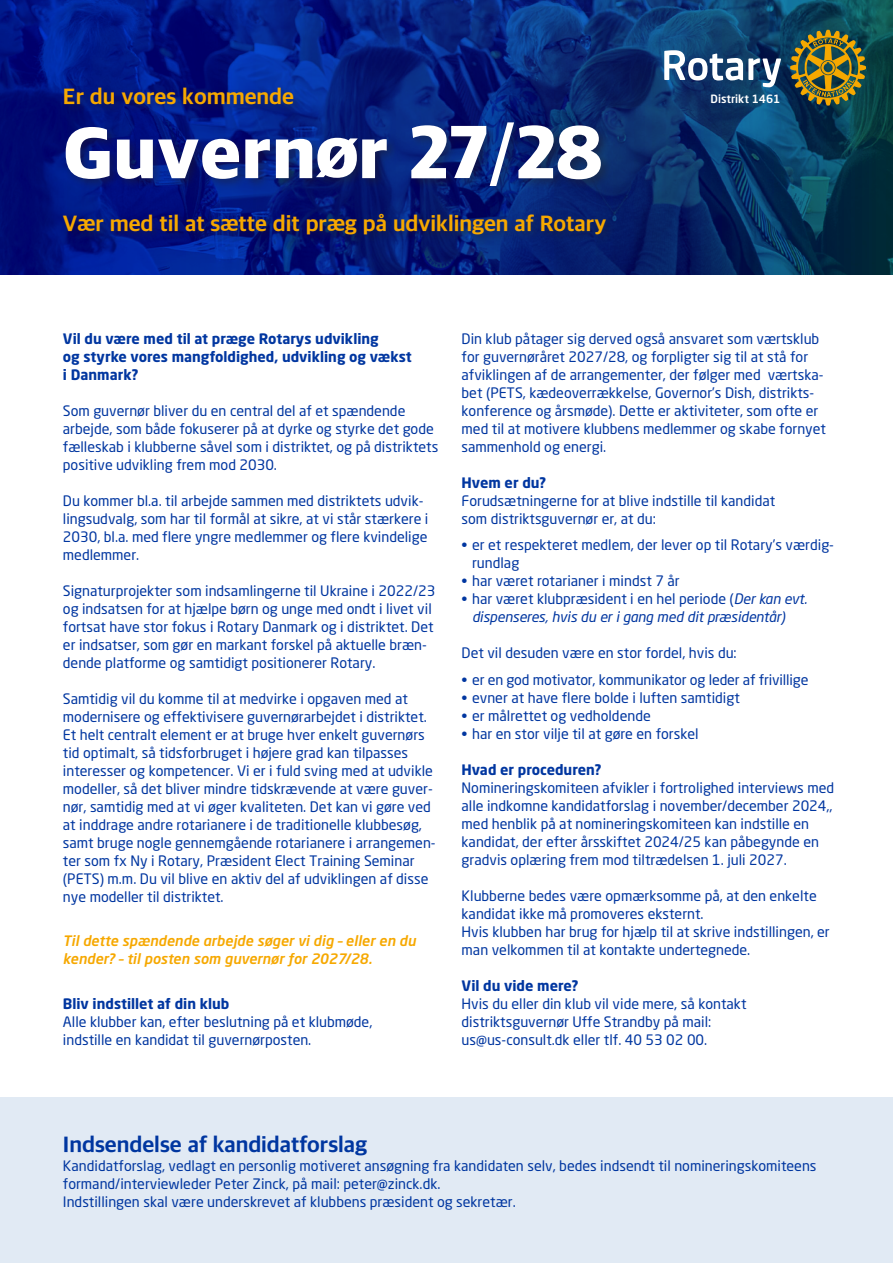
<style>
.page{position:relative;width:893px;height:1263px;background:#fff}
.page>*{position:absolute;margin:0;border:0;box-sizing:border-box;transform-origin:0 0}
.t1{font:800 75px "Apple SD Gothic Neo";color:#fff}
.t2{font:800 22.5px "Apple SD Gothic Neo";color:#f6a800}
.t3{font:800 22.5px "Apple SD Gothic Neo";color:#0036a0}
.t4{font:14.25px/18px "Neo Sans Std";color:#0036a0}
.t5{font:700 14.25px/18px "Neo Sans Std";color:#0036a0}
.t6{font:italic 14.25px/18px "Neo Sans Std";letter-spacing:-.01em;color:#0036a0}
.t7{font:italic 500 14.25px/18px "Neo Sans Std";color:#f6a800}
.t8{font:500 11.25px "Neo Sans Std";color:#fff}
.s1{font-weight:600}
.s2{font-style:normal}
.s3{font-weight:700}
</style>
<div class="page">
<div style="left:0;top:1097px;width:893px;height:166px;background:#e1eaf4"></div>
<img style="left:0;top:0;width:893px;height:274px">
<svg style="left:664px;top:50px;width:117px;height:37px"></svg>
<svg style="left:790px;top:30px;width:76px;height:76px;background:#666833"></svg>
<div style="left:60px;top:84px;width:557px;height:162px;background:#231f20;opacity:.4"></div>
<p class="t2" style="left:63px;top:84px;width:233px">Er du vores kommende</p>
<p class="t8" style="left:710px;top:92px;width:71px">Distrikt 1461</p>
<p class="t1" style="left:63px;top:114px;width:541px">Guvernør 27<span class="s1">/</span>28</p>
<p class="t2" style="left:63px;top:211px;width:545px">Vær med til at sætte dit præg på udviklingen af Rotary</p>
<p class="t5" style="left:63px;top:329px;width:350px">Vil du være med til at præge Rotarys udvikling<br>og styrke vores mangfoldighed, udvikling og vækst i Danmark?</p>
<p class="t4" style="left:63px;top:401px;width:377px">Som guvernør bliver du en central del af et spændende arbejde, som både fokuserer på at dyrke og styrke det gode fælleskab i klubberne såvel som i distriktet, og på distriktets positive udvikling frem mod 2030.</p>
<p class="t4" style="left:63px;top:491px;width:367px">Du kommer bl.a. til arbejde sammen med distriktets udvik&shy;lingsudvalg, som har til formål at sikre, at vi står stærkere i 2030, bl.a. med flere yngre medlemmer og flere kvindelige medlemmer.</p>
<p class="t4" style="left:63px;top:581px;width:374px">Signaturprojekter som indsamlingerne til Ukraine i 2022/23 og indsatsen for at hjælpe børn og unge med ondt i livet vil fortsat have stor fokus i Rotary Danmark og i distriktet. Det er indsatser, som gør en markant forskel på aktuelle bræn&shy;dende platforme og samtidigt positionerer Rotary.</p>
<p class="t4" style="left:63px;top:689px;width:374px">Samtidig vil du komme til at medvirke i opgaven med at modernisere og effektivisere guvernørarbejdet i distriktet.<br>Et helt centralt element er at bruge hver enkelt guvernørs tid optimalt, så tidsforbruget i højere grad kan tilpasses interesser og kompetencer. Vi er i fuld sving med at udvikle modeller, så det bliver mindre tidskrævende at være guver&shy;nør, samtidig med at vi øger kvaliteten. Det kan vi gøre ved at inddrage andre rotarianere i de traditionelle klubbesøg, samt bruge nogle gennemgående rotarianere i arrangemen&shy;ter som fx Ny i Rotary, Præsident Elect Training Seminar (PETS) m.m. Du vil blive en aktiv del af udviklingen af disse nye modeller til distriktet.</p>
<p class="t7" style="left:63px;top:932px;width:355px">Til dette spændende arbejde søger vi dig – eller en du kender? – til posten som guvernør for 2027/28.</p>
<p class="t5" style="left:63px;top:994px;width:168px">Bliv indstillet af din klub</p>
<p class="t4" style="left:63px;top:1012px;width:311px">Alle klubber kan, efter beslutning på et klubmøde, indstille en kandidat til guvernørposten.</p>
<p class="t4" style="left:462px;top:329px;width:366px">Din klub påtager sig derved også ansvaret som værtsklub for guvernøråret 2027/28, og forpligter sig til at stå for afviklingen af de arrangementer, der følger med værtska&shy;bet (PETS, kædeoverrækkelse, Governor’s Dish, distrikts&shy;konference og årsmøde). Dette er aktiviteter, som ofte er med til at motivere klubbens medlemmer og skabe fornyet sammenhold og energi.</p>
<p class="t5" style="left:462px;top:473px;width:86px">Hvem er du?</p>
<p class="t4" style="left:462px;top:491px;width:315px">Forudsætningerne for at blive indstille til kandidat</p>
<p class="t4" style="left:462px;top:509px;width:196px">som distriktsguvernør er, at du:</p>
<p class="t4" style="left:472px;top:536px;width:363px;text-indent:-10px">• er et respekteret medlem, der lever op til Rotary’s værdig&shy;rundlag</p>
<p class="t4" style="left:462px;top:572px;width:220px">• har været rotarianer i mindst 7 år</p>
<p class="t6" style="left:472px;top:590px;width:337px;text-indent:-10px"><span class="s2">• har været klubpræsident i en hel periode (</span>Der kan evt. dispenseres, hvis du er i gang med dit præsidentår)</p>
<p class="t4" style="left:462px;top:644px;width:277px">Det vil desuden være en stor fordel, hvis du:</p>
<p class="t4" style="left:462px;top:670px;width:348px">• er en god motivator, kommunikator og leder af frivillige</p>
<p class="t4" style="left:462px;top:688px;width:280px">• evner at have flere bolde i luften samtidigt</p>
<p class="t4" style="left:462px;top:706px;width:191px">• er målrettet og vedholdende</p>
<p class="t4" style="left:462px;top:724px;width:238px">• har en stor vilje til at gøre en forskel</p>
<p class="t5" style="left:462px;top:760px;width:142px">Hvad er proceduren?</p>
<p class="t4" style="left:462px;top:778px;width:374px">Nomineringskomiteen afvikler i fortrolighed interviews med alle indkomne kandidatforslag i november/december 2024,, med henblik på at nomineringskomiteen kan indstille en kandidat, der efter årsskiftet 2024/25 kan påbegynde en gradvis oplæring frem mod tiltrædelsen 1. juli 2027.</p>
<p class="t4" style="left:462px;top:886px;width:357px">Klubberne bedes være opmærksomme på, at den enkelte kandidat ikke må promoveres eksternt.</p>
<p class="t4" style="left:462px;top:922px;width:370px">Hvis klubben har brug for hjælp til at skrive indstillingen, er man velkommen til at kontakte undertegnede.</p>
<p class="t4" style="left:462px;top:976px;width:286px"><span class="s3">Vil du vide mere?<br></span>Hvis du eller din klub vil vide mere, så kontakt</p>
<p class="t4" style="left:462px;top:1012px;width:251px">distriktsguvernør Uffe Strandby på mail: us@us-consult.dk eller tlf. 40 53 02 00.</p>
<p class="t3" style="left:63px;top:1132px;width:306px">Indsendelse af kandidatforslag</p>
<p class="t4" style="left:63px;top:1156px;width:755px">Kandidatforslag, vedlagt en personlig motiveret ansøgning fra kandidaten selv, bedes indsendt til nomineringskomiteens formand/interviewleder Peter Zinck, på mail: peter@zinck.dk.<br>Indstillingen skal være underskrevet af klubbens præsident og sekretær.</p>
</div>
